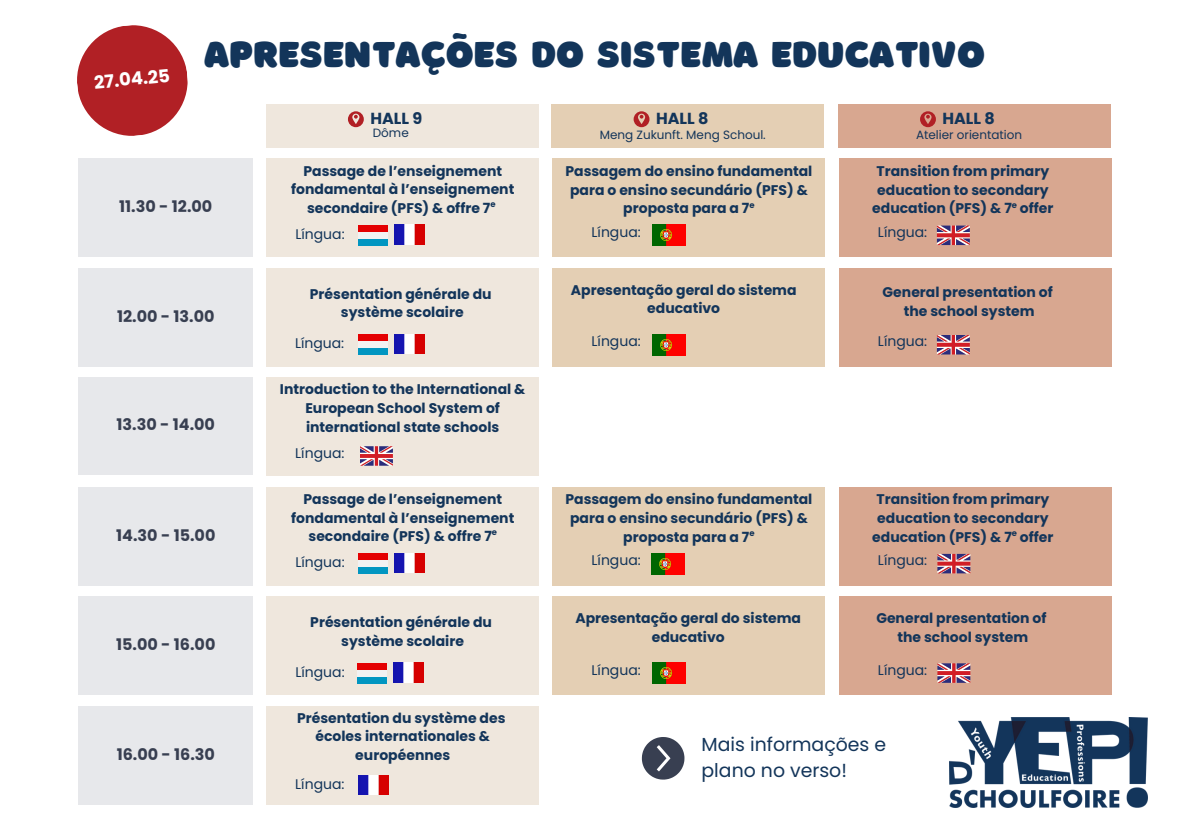
<style>
.page{position:relative;width:1191px;height:839px;background:#fff}
.page>*{position:absolute;margin:0;border:0;box-sizing:border-box;transform-origin:0 0}
.t1{font:37.6px "Borsok";color:#13355a}
.t2{font:18.8px/26px "Poppins";color:#13355a}
.t3{font:700 18px "Poppins";color:#fff}
.t4{font:700 16px "Poppins";color:#383f51}
.t5{font:700 16px "Poppins";color:#13355a}
.t6{font:700 14px/18.6px "Poppins";color:#13355a;text-align:center}
.t7{font:14px "Poppins";color:#13355a}
.t8{font:12px "Poppins";color:#13355a}
.t9{font:700 8.4px "Poppins";color:#13355a}
</style>
<div class="page">
<div style="left:78px;top:158px;width:175px;height:99px;background:#e7e8eb"></div>
<div style="left:267px;top:158px;width:272px;height:99px;background:#efe7dd"></div>
<div style="left:552px;top:158px;width:273px;height:99px;background:#e4cfb4"></div>
<img style="left:949px;top:717px;width:198px;height:90px">
<img style="left:394px;top:225px;width:30px;height:19px">
<div style="left:358px;top:225px;width:30px;height:7px;background:#e40001"></div>
<div style="left:358px;top:232px;width:30px;height:7px;background:#f2f2f2"></div>
<div style="left:358px;top:239px;width:30px;height:7px;background:#0196c1"></div>
<img style="left:652px;top:225px;width:33px;height:21px">
<div style="left:552px;top:105px;width:272px;height:43px;background:#e4cfb4"></div>
<svg style="left:634px;top:111px;width:16px;height:16px"></svg>
<div style="left:266px;top:105px;width:273px;height:43px;background:#efe7dd"></div>
<svg style="left:348px;top:111px;width:16px;height:16px"></svg>
<div style="left:839px;top:158px;width:272px;height:99px;background:#d8a790"></div>
<svg style="left:937px;top:225px;width:33px;height:20px"></svg>
<div style="left:838px;top:105px;width:273px;height:43px;background:#d8a790"></div>
<svg style="left:920px;top:111px;width:16px;height:16px"></svg>
<div style="left:78px;top:377px;width:175px;height:97px;background:#e7e8eb"></div>
<div style="left:266px;top:377px;width:273px;height:99px;background:#efe7dd"></div>
<svg style="left:360px;top:446px;width:33px;height:19px"></svg>
<div style="left:78px;top:486px;width:175px;height:99px;background:#e7e8eb"></div>
<div style="left:267px;top:486px;width:272px;height:99px;background:#efe7dd"></div>
<div style="left:552px;top:486px;width:273px;height:99px;background:#e4cfb4"></div>
<img style="left:394px;top:553px;width:30px;height:19px">
<div style="left:358px;top:553px;width:30px;height:7px;background:#e40001"></div>
<div style="left:358px;top:560px;width:30px;height:7px;background:#f2f2f2"></div>
<div style="left:358px;top:567px;width:30px;height:7px;background:#0196c1"></div>
<img style="left:651px;top:553px;width:33px;height:21px">
<div style="left:839px;top:486px;width:272px;height:99px;background:#d8a790"></div>
<svg style="left:937px;top:554px;width:33px;height:19px"></svg>
<div style="left:78px;top:596px;width:175px;height:99px;background:#e7e8eb"></div>
<div style="left:267px;top:596px;width:272px;height:99px;background:#efe7dd"></div>
<div style="left:552px;top:596px;width:273px;height:99px;background:#e4cfb4"></div>
<img style="left:394px;top:663px;width:30px;height:19px">
<div style="left:357px;top:662px;width:30px;height:7px;background:#e40001"></div>
<div style="left:357px;top:669px;width:30px;height:7px;background:#f2f2f2"></div>
<div style="left:357px;top:676px;width:30px;height:7px;background:#0196c1"></div>
<img style="left:652px;top:662px;width:33px;height:21px">
<div style="left:839px;top:596px;width:272px;height:99px;background:#d8a790"></div>
<svg style="left:937px;top:663px;width:33px;height:19px"></svg>
<div style="left:78px;top:705px;width:175px;height:99px;background:#e7e8eb"></div>
<div style="left:267px;top:705px;width:272px;height:99px;background:#efe7dd"></div>
<img style="left:358px;top:775px;width:30px;height:19px">
<div style="left:78px;top:268px;width:175px;height:99px;background:#e7e8eb"></div>
<div style="left:267px;top:268px;width:272px;height:99px;background:#efe7dd"></div>
<div style="left:552px;top:268px;width:273px;height:99px;background:#e4cfb4"></div>
<img style="left:653px;top:334px;width:33px;height:21px">
<div style="left:839px;top:268px;width:272px;height:99px;background:#d8a790"></div>
<svg style="left:937px;top:335px;width:33px;height:19px"></svg>
<img style="left:394px;top:334px;width:30px;height:19px">
<div style="left:358px;top:334px;width:30px;height:7px;background:#e40001"></div>
<div style="left:358px;top:341px;width:30px;height:7px;background:#f2f2f2"></div>
<div style="left:358px;top:348px;width:30px;height:7px;background:#0196c1"></div>
<svg style="left:642px;top:737px;width:42px;height:42px"></svg>
<svg style="left:77px;top:25px;width:111px;height:111px"></svg>
<h6 class="t3" style="left:93px;top:70px;width:77px;rotate:-5deg">27.04.25</h6>
<p class="t1" style="left:204px;top:32px;width:782px">APRESENTAÇÕES DO SISTEMA EDUCATIVO</p>
<p class="t5" style="left:370px;top:107px;width:53px">HALL 9</p>
<p class="t8" style="left:373px;top:124px;width:37px">Dôme</p>
<p class="t5" style="left:656px;top:107px;width:54px">HALL 8</p>
<h6 class="t8" style="left:600px;top:127px;width:168px">Meng Zukunft. Meng Schoul.</h6>
<h6 class="t5" style="left:943px;top:107px;width:54px">HALL 8</h6>
<p class="t8" style="left:916px;top:127px;width:108px">Atelier orientation</p>
<h2 class="t4" style="left:119px;top:196px;width:95px">11.30 - 12.00</h2>
<h4 class="t4" style="left:117px;top:305px;width:99px">12.00 - 13.00</h4>
<h1 class="t4" style="left:117px;top:413px;width:100px">13.30 - 14.00</h1>
<p class="t4" style="left:116px;top:524px;width:101px">14.30 - 15.00</p>
<h4 class="t4" style="left:116px;top:633px;width:101px">15.00 - 16.00</h4>
<p class="t4" style="left:117px;top:742px;width:100px">16.00 - 16.30</p>
<h4 class="t6" style="left:291px;top:161px;width:225px">Passage de l’enseignement fondamental à l’enseignement secondaire (PFS) &amp; offre 7<sup>e</sup></h4>
<p class="t7" style="left:295px;top:224px;width:51px">Língua:</p>
<h5 class="t6" style="left:565px;top:162px;width:248px">Passagem do ensino fundamental para o ensino secundário (PFS) &amp; proposta para a 7<sup>e</sup></h5>
<p class="t7" style="left:592px;top:222px;width:51px">Língua:</p>
<p class="t6" style="left:872px;top:162px;width:183px">Transition from primary education to secondary education (PFS) &amp; 7 offer</p>
<p class="t9" style="left:1012px;top:199px;width:7px">e</p>
<h6 class="t7" style="left:878px;top:222px;width:51px">Língua:</h6>
<h6 class="t6" style="left:310px;top:284px;width:183px">Présentation générale du système scolaire</h6>
<p class="t6" style="left:571px;top:280px;width:227px">Apresentação geral do sistema educativo</p>
<p class="t6" style="left:883px;top:283px;width:172px">General presentation of the school system</p>
<h5 class="t7" style="left:295px;top:333px;width:51px">Língua:</h5>
<p class="t7" style="left:592px;top:331px;width:51px">Língua:</p>
<p class="t7" style="left:878px;top:331px;width:51px">Língua:</p>
<p class="t6" style="left:280px;top:380px;width:247px">Introduction to the International &amp;<br>European School System of international state schools</p>
<p class="t7" style="left:295px;top:443px;width:51px">Língua:</p>
<h6 class="t6" style="left:291px;top:489px;width:225px">Passage de l’enseignement fondamental à l’enseignement secondaire (PFS) &amp; offre 7<sup>e</sup></h6>
<p class="t6" style="left:565px;top:490px;width:248px">Passagem do ensino fundamental para o ensino secundário (PFS) &amp; proposta para a 7<sup>e</sup></p>
<p class="t7" style="left:592px;top:550px;width:51px">Língua:</p>
<p class="t7" style="left:878px;top:550px;width:51px">Língua:</p>
<h6 class="t6" style="left:872px;top:490px;width:183px">Transition from primary education to secondary education (PFS) &amp; 7 offer</h6>
<h6 class="t9" style="left:1012px;top:527px;width:7px">e</h6>
<h5 class="t7" style="left:295px;top:552px;width:51px">Língua:</h5>
<p class="t6" style="left:310px;top:613px;width:183px">Présentation générale du système scolaire</p>
<h6 class="t6" style="left:575px;top:609px;width:227px">Apresentação geral do sistema educativo</h6>
<p class="t7" style="left:592px;top:660px;width:51px">Língua:</p>
<p class="t7" style="left:878px;top:660px;width:51px">Língua:</p>
<h5 class="t6" style="left:876px;top:609px;width:172px">General presentation of the school system</h5>
<p class="t7" style="left:295px;top:661px;width:51px">Língua:</p>
<h6 class="t6" style="left:297px;top:708px;width:210px">Présentation du système des écoles internationales &amp; européennes</h6>
<p class="t7" style="left:295px;top:774px;width:51px">Língua:</p>
<p class="t2" style="left:702px;top:731px;width:186px">Mais informações e plano no verso!</p>
</div>
